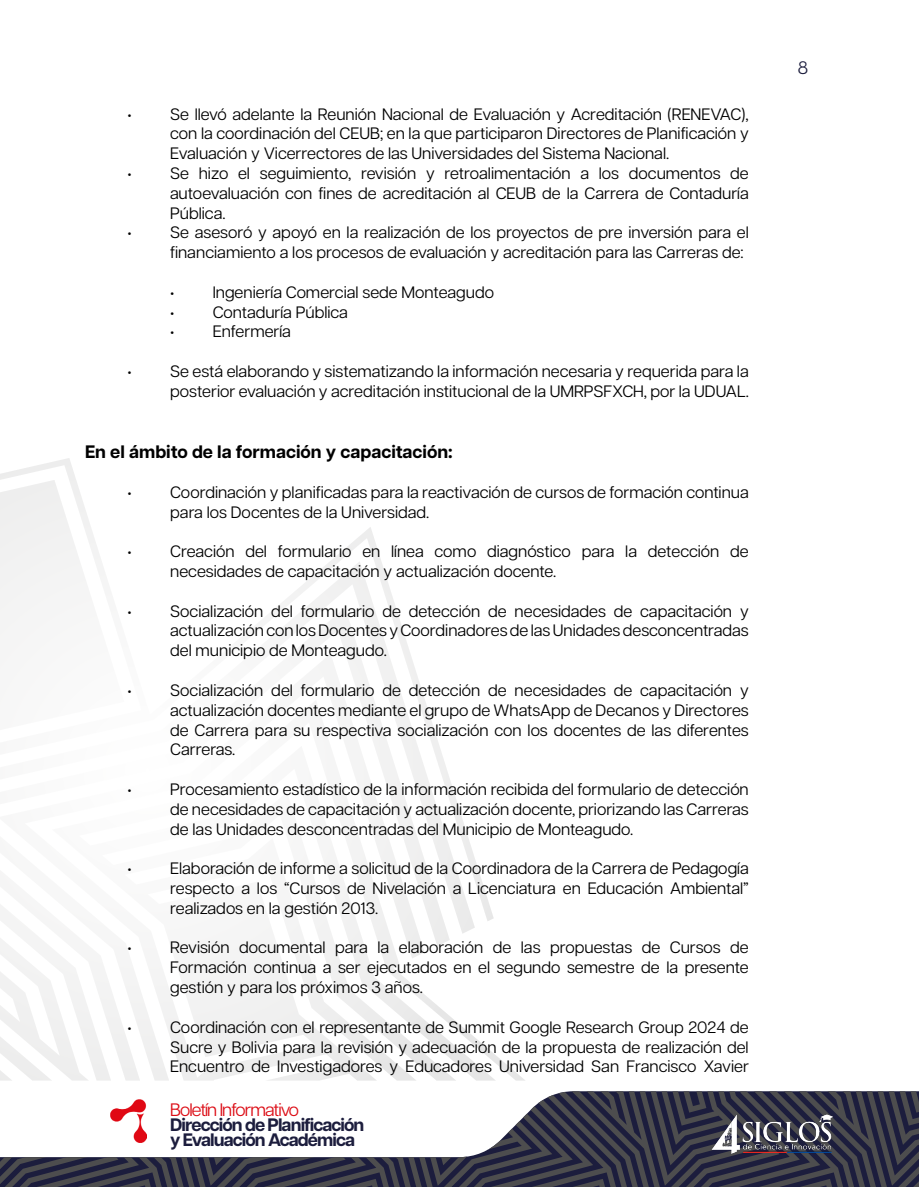
<style>
.page{position:relative;width:919px;height:1187px;background:#fff}
.page>*{position:absolute;margin:0;border:0;box-sizing:border-box;transform-origin:0 0}
.t1{font:700 18px/15px "Articulat CF";letter-spacing:-.05em;color:#1c1d3d}
.t2{font:700 18px "Articulat CF";color:#000}
.t3{font:18px "Articulat CF";letter-spacing:-.05em;color:#dc0c15}
.t4{font:18px "Articulat CF";color:#1c1d3d}
.t5{font:16.5px/19.8px "Articulat CF";color:#000;text-align:justify}
</style>
<div class="page">
<svg style="left:0;top:1091px;width:918px;height:95px"></svg>
<img style="left:706px;top:1101px;width:127px;height:64px">
<svg style="left:0;top:458px;width:524px;height:622px"></svg>
<img style="left:111px;top:1099px;width:36px;height:43px">
<p class="t5" style="left:170px;top:104px;width:580px;text-indent:-43px">• Se llevó adelante la Reunión Nacional de Evaluación y Acreditación (RENEVAC), con la coordinación del CEUB; en la que participaron Directores de Planificación y Evaluación y Vicerrectores de las Universidades del Sistema Nacional.</p>
<p class="t5" style="left:170px;top:163px;width:580px;text-indent:-43px">• Se hizo el seguimiento, revisión y retroalimentación a los documentos de autoevaluación con fines de acreditación al CEUB de la Carrera de Contaduría Pública.</p>
<p class="t5" style="left:170px;top:223px;width:580px;text-indent:-43px">• Se asesoró y apoyó en la realización de los proyectos de pre inversión para el financiamiento a los procesos de evaluación y acreditación para las Carreras de:</p>
<p class="t5" style="left:170px;top:282px;width:325px">• Ingeniería Comercial sede Monteagudo</p>
<p class="t5" style="left:170px;top:302px;width:179px">• Contaduría Pública</p>
<p class="t5" style="left:170px;top:322px;width:122px">• Enfermería</p>
<p class="t5" style="left:128px;top:361px;width:622px;text-align:right">• Se está elaborando y sistematizando la información necesaria y requerida para la posterior evaluación y acreditación institucional de la UMRPSFXCH, por la UDUAL.</p>
<p class="t2" style="left:85px;top:441px;width:369px">En el ámbito de la formación y capacitación:</p>
<p class="t5" style="left:170px;top:482px;width:580px;text-indent:-43px">• Coordinación y planificadas para la reactivación de cursos de formación continua para los Docentes de la Universidad.</p>
<p class="t5" style="left:170px;top:541px;width:580px;text-indent:-43px">• Creación del formulario en línea como diagnóstico para la detección de necesidades de capacitación y actualización docente.</p>
<p class="t5" style="left:170px;top:601px;width:580px;text-indent:-43px">• Socialización del formulario de detección de necesidades de capacitación y actualización con los Docentes y Coordinadores de las Unidades desconcentradas del municipio de Monteagudo.</p>
<p class="t5" style="left:170px;top:680px;width:580px;text-indent:-43px">• Socialización del formulario de detección de necesidades de capacitación y actualización docentes mediante el grupo de WhatsApp de Decanos y Directores de Carrera para su respectiva socialización con los docentes de las diferentes Carreras.</p>
<p class="t5" style="left:170px;top:779px;width:580px;text-indent:-43px">• Procesamiento estadístico de la información recibida del formulario de detección de necesidades de capacitación y actualización docente, priorizando las Carreras de las Unidades desconcentradas del Municipio de Monteagudo.</p>
<p class="t5" style="left:170px;top:858px;width:580px;text-indent:-43px">• Elaboración de informe a solicitud de la Coordinadora de la Carrera de Pedagogía respecto a los “Cursos de Nivelación a Licenciatura en Educación Ambiental” realizados en la gestión 2013.</p>
<p class="t5" style="left:170px;top:937px;width:580px;text-indent:-43px">• Revisión documental para la elaboración de las propuestas de Cursos de Formación continua a ser ejecutados en el segundo semestre de la presente gestión y para los próximos 3 años.</p>
<p class="t5" style="left:170px;top:1017px;width:580px;text-indent:-43px">• Coordinación con el representante de Summit Google Research Group 2024 de Sucre y Bolivia para la revisión y adecuación de la propuesta de realización del Encuentro de Investigadores y Educadores Universidad San Francisco Xavier</p>
<p class="t3" style="left:170px;top:1099px;width:130px">Boletín Informativo</p>
<p class="t1" style="left:170px;top:1118px;width:196px">Dirección de Planificación y Evaluación Académica</p>
<p class="t4" style="left:797px;top:58px;width:12px">8</p>
</div>
